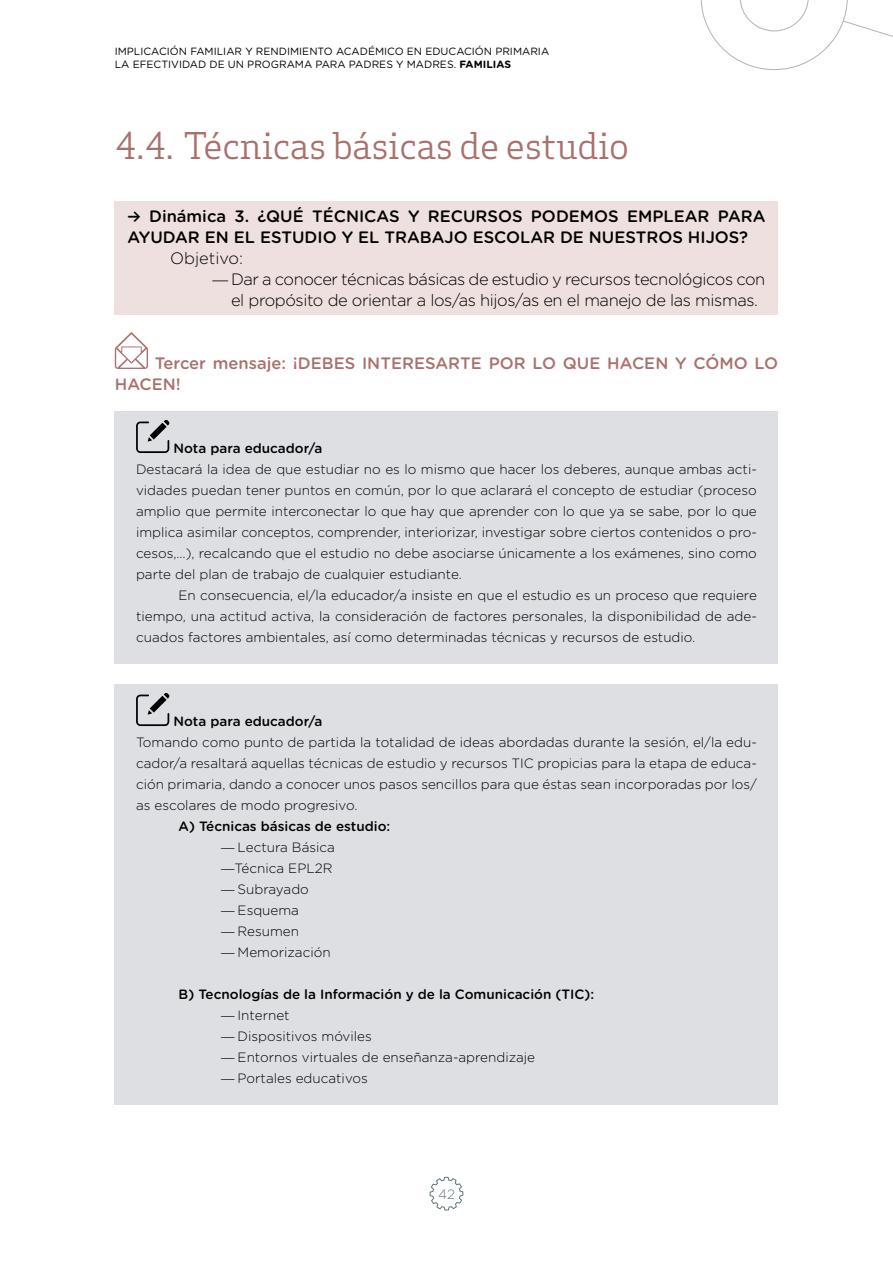
<style>
.page{position:relative;width:893px;height:1263px;background:#fff}
.page>*{position:absolute;margin:0;border:0;box-sizing:border-box;transform-origin:0 0}
.t1{font:36px "Apex Serif";letter-spacing:-.01em;color:#a9716d}
.t2{font:300 16.5px/21px "Gotham Rounded";letter-spacing:-.025em;color:#000}
.t3{font:500 16.5px/21px "Gotham Rounded";color:#000}
.t4{font:500 16.5px/21px "Gotham Rounded";color:#a9716d}
.t5{font:300 16.5px "Gotham Rounded";color:#000}
.t6{font:300 13.5px/21px "Gotham Rounded";color:#000;text-align:justify}
.t7{font:500 13.5px "Gotham Rounded";color:#000}
.t8{font:300 13.5px "Gotham Rounded";color:#61767e}
.t9{font:10.5px/12.6px "Gotham Rounded";color:#000}
.s1{font-weight:700}
.s2{font-family:"Akkurat";font-weight:700}
.s3{font-family:"Trade Gothic LT Std Cn 18";font-weight:400;font-size:15.75px}
.s4{font-family:"Trade Gothic LT Std Cn 18";font-weight:400}
</style>
<div class="page">
<svg style="left:701px;top:0;width:192px;height:70px"></svg>
<svg style="left:430px;top:1177px;width:33px;height:33px"></svg>
<div style="left:115px;top:411px;width:663px;height:252px;background:#dddfe2"></div>
<div style="left:115px;top:201px;width:663px;height:114px;background:#eee0de"></div>
<div style="left:115px;top:684px;width:663px;height:420px;background:#dddfe2"></div>
<svg style="left:115px;top:332px;width:33px;height:37px"></svg>
<svg style="left:136px;top:420px;width:33px;height:33px"></svg>
<svg style="left:136px;top:693px;width:33px;height:33px"></svg>
<p class="t9" style="left:115px;top:45px;width:436px">IMPLICACIÓN FAMILIAR Y RENDIMIENTO ACADÉMICO EN EDUCACIÓN PRIMARIA<br>LA EFECTIVIDAD DE UN PROGRAMA PARA PADRES Y MADRES. <span class="s1">FAMILIAS</span></p>
<h1 class="t1" style="left:115px;top:123px;width:516px">4.4. Técnicas básicas de estudio</h1>
<p class="t3" style="left:128px;top:205px;width:639px"><span class="s2">→</span> Dinámica 3. ¿QUÉ TÉCNICAS Y RECURSOS PODEMOS EMPLEAR PARA<br>AYUDAR EN EL ESTUDIO Y EL TRABAJO ESCOLAR DE NUESTROS HIJOS?</p>
<p class="t5" style="left:170px;top:247px;width:74px">Objetivo:</p>
<p class="t2" style="left:231px;top:268px;width:536px;text-indent:-18px"><span class="s3">—</span> Dar a conocer técnicas básicas de estudio y recursos tecnológicos con el propósito de orientar a los/as hijos/as en el manejo de las mismas.</p>
<p class="t4" style="left:115px;top:352px;width:665px;text-indent:40px">Tercer mensaje: ¡DEBES INTERESARTE POR LO QUE HACEN Y CÓMO LO<br>HACEN!</p>
<p class="t7" style="left:173px;top:439px;width:151px">Nota para educador/a</p>
<p class="t6" style="left:136px;top:458px;width:622px">Destacará la idea de que estudiar no es lo mismo que hacer los deberes, aunque ambas acti&shy;vidades puedan tener puntos en común, por lo que aclarará el concepto de estudiar (proceso amplio que permite interconectar lo que hay que aprender con lo que ya se sabe, por lo que implica asimilar conceptos, comprender, interiorizar, investigar sobre ciertos contenidos o pro&shy;cesos,…), recalcando que el estudio no debe asociarse únicamente a los exámenes, sino como parte del plan de trabajo de cualquier estudiante.</p>
<p class="t6" style="left:136px;top:584px;width:622px;text-indent:43px">En consecuencia, el/la educador/a insiste en que el estudio es un proceso que requiere tiempo, una actitud activa, la consideración de factores personales, la disponibilidad de ade&shy;cuados factores ambientales, así como determinadas técnicas y recursos de estudio.</p>
<p class="t7" style="left:173px;top:712px;width:151px">Nota para educador/a</p>
<p class="t6" style="left:136px;top:731px;width:622px">Tomando como punto de partida la totalidad de ideas abordadas durante la sesión, el/la edu&shy;cador/a resaltará aquellas técnicas de estudio y recursos TIC propicias para la etapa de educa&shy;ción primaria, dando a conocer unos pasos sencillos para que éstas sean incorporadas por los/ as escolares de modo progresivo.</p>
<p class="t7" style="left:179px;top:817px;width:213px">A) Técnicas básicas de estudio:</p>
<p class="t6" style="left:221px;top:836px;width:115px"><span class="s4">—</span> Lectura Básica <span class="s4">—</span>Técnica EPL2R</p>
<p class="t6" style="left:221px;top:878px;width:89px"><span class="s4">—</span> Subrayado</p>
<p class="t6" style="left:221px;top:899px;width:79px"><span class="s4">—</span> Esquema</p>
<p class="t6" style="left:221px;top:920px;width:79px"><span class="s4">—</span> Resumen</p>
<p class="t6" style="left:221px;top:941px;width:111px"><span class="s4">—</span> Memorización</p>
<p class="t7" style="left:179px;top:985px;width:417px">B) Tecnologías de la Información y de la Comunicación (TIC):</p>
<p class="t6" style="left:221px;top:1004px;width:70px"><span class="s4">—</span> Internet</p>
<p class="t6" style="left:221px;top:1025px;width:152px"><span class="s4">—</span> Dispositivos móviles</p>
<p class="t6" style="left:221px;top:1046px;width:316px"><span class="s4">—</span> Entornos virtuales de enseñanza-aprendizaje</p>
<p class="t6" style="left:221px;top:1067px;width:148px"><span class="s4">—</span> Portales educativos</p>
<p class="t8" style="left:438px;top:1185px;width:18px">42</p>
</div>
